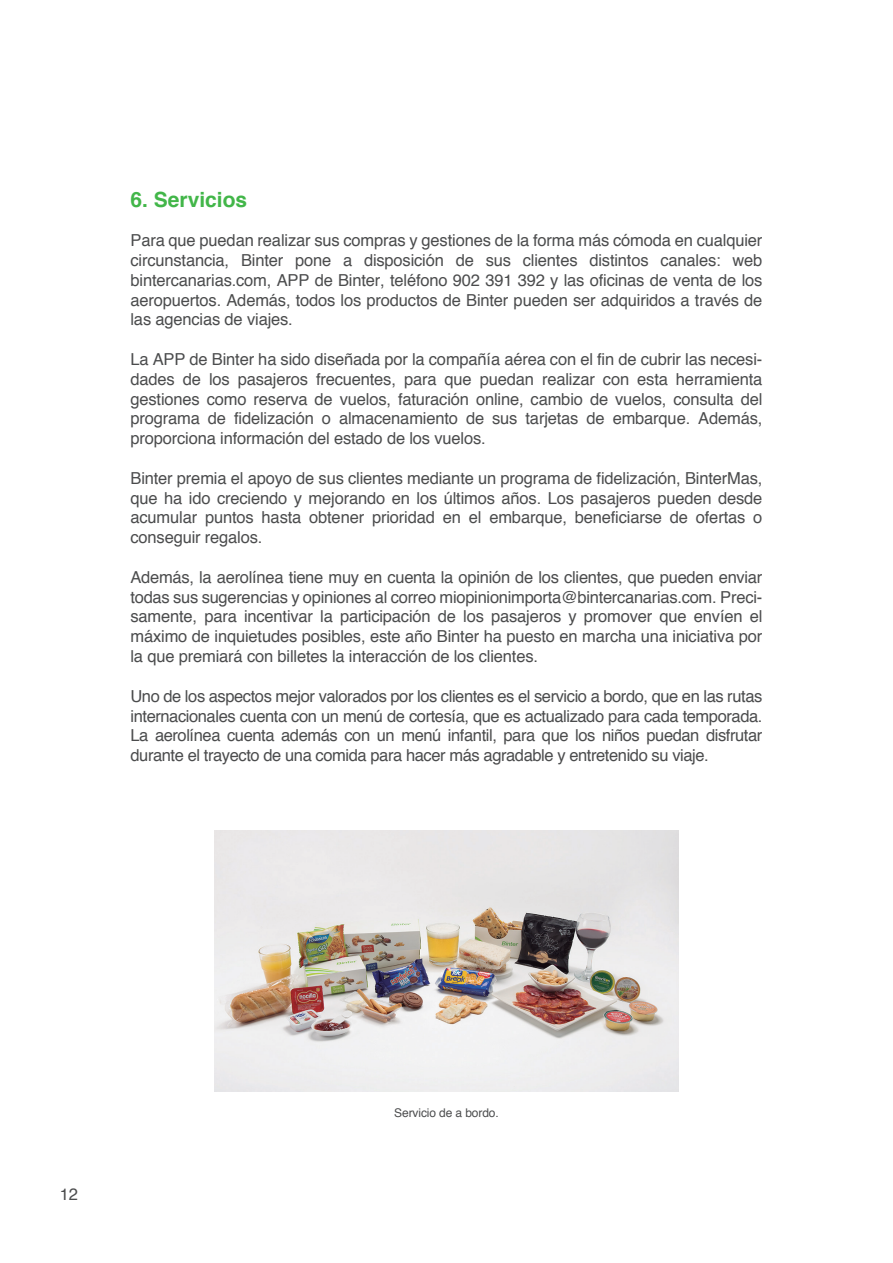
<style>
.page{position:relative;width:893px;height:1263px;background:#fff}
.page>*{position:absolute;margin:0;border:0;box-sizing:border-box;transform-origin:0 0}
.t1{font:700 21px "Helvetica";color:#42b649}
.t2{font:16.5px/19.8px "Helvetica";letter-spacing:-.01em;color:#4b4c4d;text-align:justify}
.t3{font:12px "Helvetica";letter-spacing:-.01em;color:#4b4c4d}
</style>
<div class="page">
<img style="left:214px;top:830px;width:464px;height:261px">
<p class="t1" style="left:130px;top:182px;width:118px">6. Servicios</p>
<p class="t2" style="left:130px;top:231px;width:633px">Para que puedan realizar sus compras y gestiones de la forma más cómoda en cualquier circunstancia, Binter pone a disposición de sus clientes distintos canales: web bintercanarias.com, APP de Binter, teléfono 902 391 392 y las oficinas de venta de los aeropuertos. Además, todos los productos de Binter pueden ser adquiridos a través de las agencias de viajes.</p>
<p class="t2" style="left:130px;top:350px;width:633px">La APP de Binter ha sido diseñada por la compañía aérea con el fin de cubrir las necesi&shy;dades de los pasajeros frecuentes, para que puedan realizar con esta herramienta gestiones como reserva de vuelos, faturación online, cambio de vuelos, consulta del programa de fidelización o almacenamiento de sus tarjetas de embarque. Además, proporciona información del estado de los vuelos.</p>
<p class="t2" style="left:130px;top:469px;width:633px">Binter premia el apoyo de sus clientes mediante un programa de fidelización, BinterMas, que ha ido creciendo y mejorando en los últimos años. Los pasajeros pueden desde acumular puntos hasta obtener prioridad en el embarque, beneficiarse de ofertas o conseguir regalos.</p>
<p class="t2" style="left:130px;top:568px;width:633px">Además, la aerolínea tiene muy en cuenta la opinión de los clientes, que pueden enviar todas sus sugerencias y opiniones al correo miopinionimporta@bintercanarias.com. Preci&shy;samente, para incentivar la participación de los pasajeros y promover que envíen el máximo de inquietudes posibles, este año Binter ha puesto en marcha una iniciativa por la que premiará con billetes la interacción de los clientes.</p>
<p class="t2" style="left:130px;top:686px;width:633px">Uno de los aspectos mejor valorados por los clientes es el servicio a bordo, que en las rutas internacionales cuenta con un menú de cortesía, que es actualizado para cada temporada.<br>La aerolínea cuenta además con un menú infantil, para que los niños puedan disfrutar durante el trayecto de una comida para hacer más agradable y entretenido su viaje.</p>
<p class="t2" style="left:60px;top:1185px;width:20px">12</p>
<p class="t3" style="left:394px;top:1103px;width:106px">Servicio de a bordo.</p>
</div>
